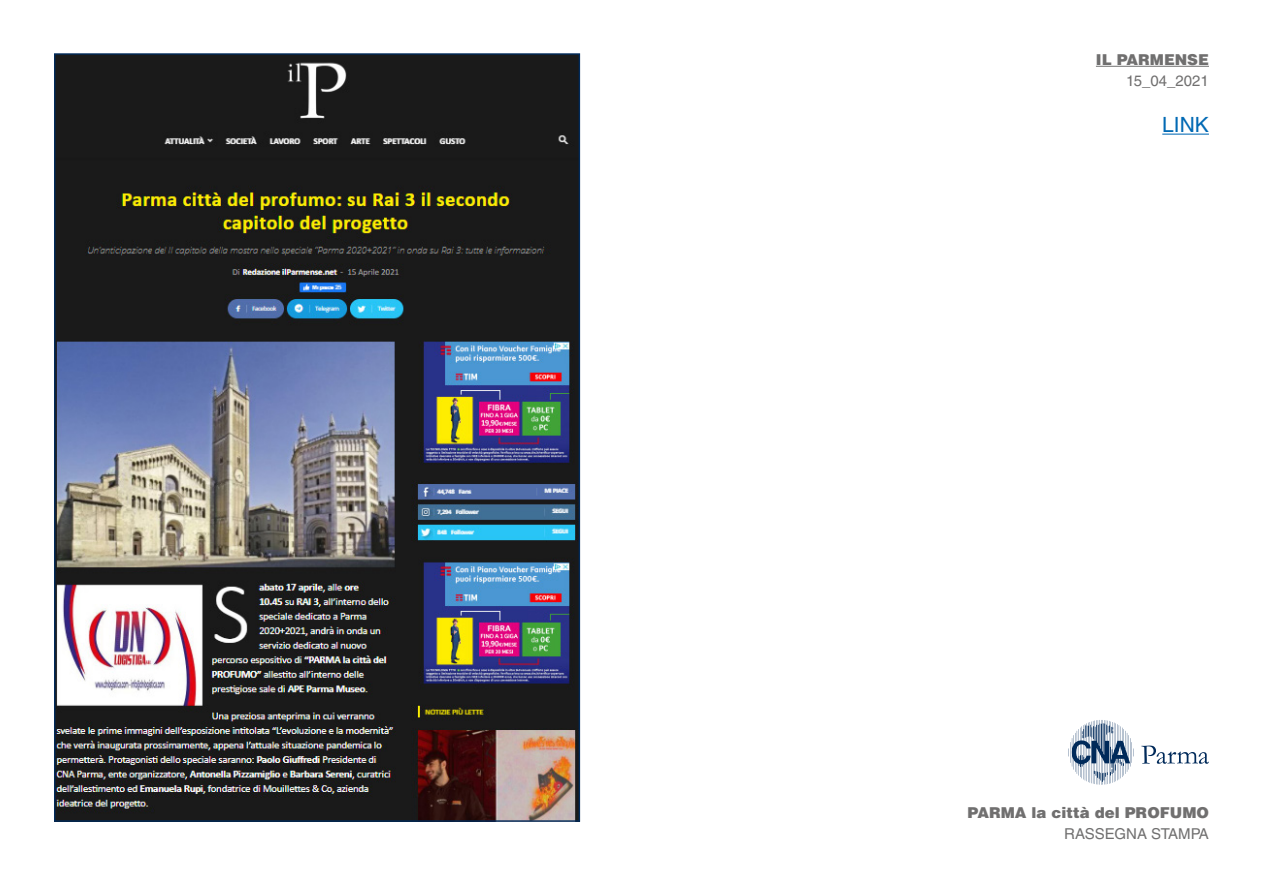
<style>
.page{position:relative;width:1263px;height:893px;background:#fff}
.page>*{position:absolute;margin:0;border:0;box-sizing:border-box;transform-origin:0 0}
.t1{font:21px "Helvetica LT Std";color:#0069b4}
.t2{font:900 15px "Helvetica LT Std";color:#706f6f}
.t3{font:15px "Helvetica LT Std";color:#706f6f}
</style>
<div class="page">
<hr style="left:1096px;top:66px;width:113px;height:1px;background:#706f6f">
<svg style="left:1070px;top:720px;width:64px;height:65px"></svg>
<svg style="left:1141px;top:746px;width:68px;height:18px"></svg>
<hr style="left:1162px;top:134px;width:47px;height:1px;background:#0069b4">
<img style="left:56px;top:55px;width:522px;height:765px">
<p class="t2" style="left:1096px;top:50px;width:115px">IL PARMENSE</p>
<p class="t3" style="left:1126px;top:72px;width:84px">15_04_2021</p>
<h1 class="t1" style="left:1162px;top:112px;width:48px">LINK</h1>
<p class="t2" style="left:967px;top:803px;width:243px">PARMA la città del PROFUMO</p>
<p class="t3" style="left:1064px;top:825px;width:146px">RASSEGNA STAMPA</p>
</div>
